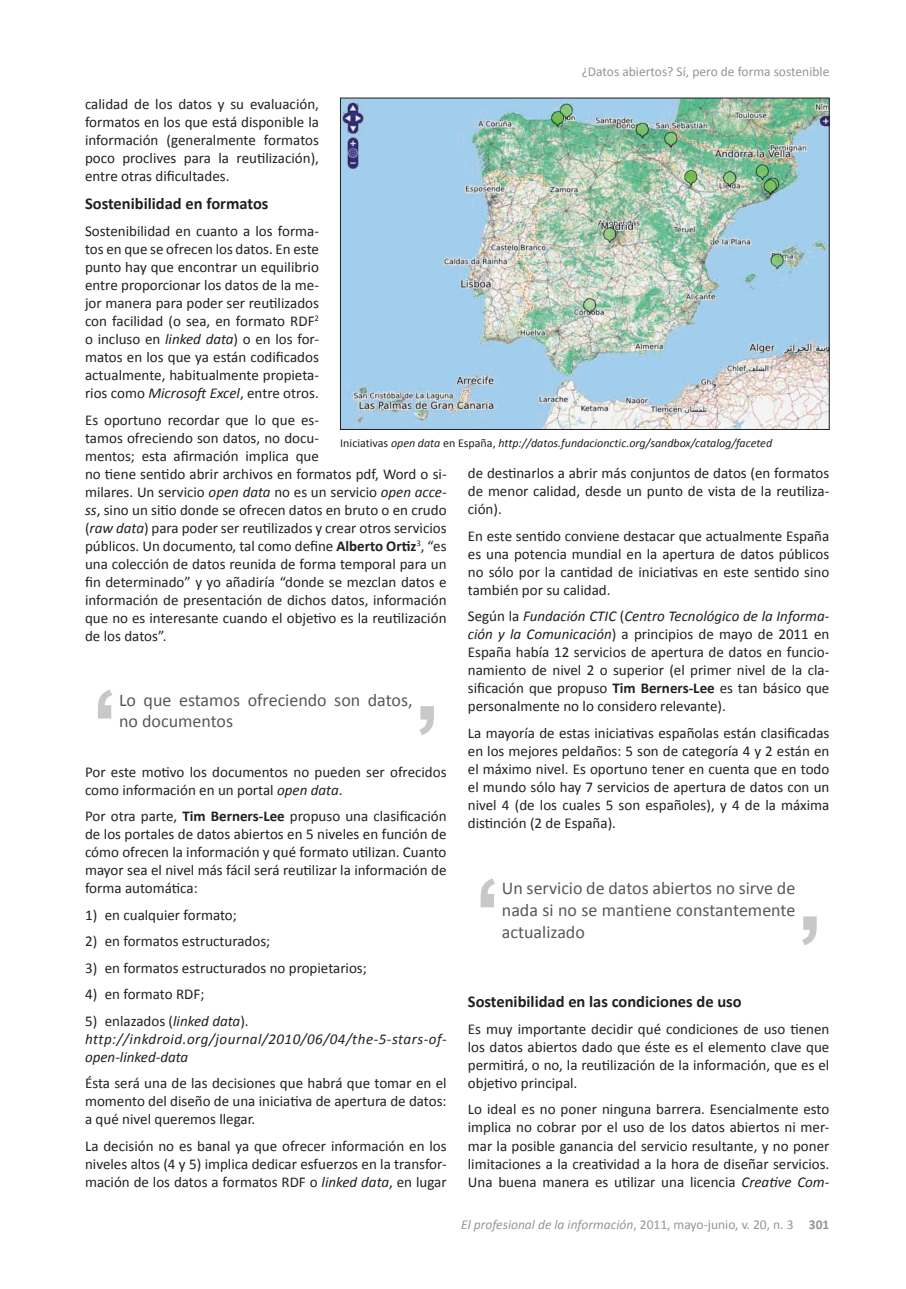
<style>
.page{position:relative;width:906px;height:1289px;background:#fff}
.page>*{position:absolute;margin:0;border:0;box-sizing:border-box;transform-origin:0 0}
.t1{font:18px/21.6px "Calibri";color:#57585a}
.t2{font:700 16.5px "Calibri";color:#231f20}
.t3{font:15px/18px "Calibri";color:#231f20;text-align:justify}
.t4{font:italic 15px/18px "Calibri";letter-spacing:.035em;color:#231f20}
.t5{font:italic 13.5px "Calibri";color:#939598}
.t6{font:13.5px "Calibri";color:#939598}
.t7{font:italic 12px "Calibri";color:#231f20}
.s1{font-style:italic}
.s2{font-weight:700}
.s3{font-style:normal}
.s4{font-weight:700;font-style:normal}
</style>
<div class="page">
<svg style="left:419px;top:706px;width:15px;height:29px"></svg>
<svg style="left:98px;top:689px;width:14px;height:29px"></svg>
<img style="left:342px;top:100px;width:485px;height:327px">
<svg style="left:802px;top:916px;width:14px;height:29px"></svg>
<svg style="left:480px;top:878px;width:15px;height:29px"></svg>
<p class="t6" style="left:581px;top:63px;width:249px">¿Datos abiertos? Sí, pero de forma sostenible</p>
<p class="t3" style="left:85px;top:95px;width:235px">calidad de los datos y su evaluación, formatos en los que está disponible la información (generalmente formatos poco proclives para la reutilización), entre otras dificultades.</p>
<p class="t2" style="left:85px;top:193px;width:185px">Sostenibilidad en formatos</p>
<p class="t3" style="left:85px;top:222px;width:235px">Sostenibilidad en cuanto a los forma&shy;tos en que se ofrecen los datos. En este punto hay que encontrar un equilibrio entre proporcionar los datos de la me&shy;jor manera para poder ser reutilizados con facilidad (o sea, en formato RDF<sup>2 </sup>o incluso en <span class="s1">linked data</span>) o en los for&shy;matos en los que ya están codificados actualmente, habitualmente propieta&shy;rios como <span class="s1">Microsoft Excel</span>, entre otros.</p>
<p class="t3" style="left:85px;top:410px;width:363px;text-align:left">Es oportuno recordar que lo que es-<br>tamos ofreciendo son datos, no docu-<br>mentos; esta afirmación implica que<br>no tiene sentido abrir archivos en formatos pdf, Word o si&shy;milares. Un servicio <span class="s1">open data</span> no es un servicio <span class="s1">open acce&shy;ss</span>, sino un sitio donde se ofrecen datos en bruto o en crudo (<span class="s1">raw data</span>) para poder ser reutilizados y crear otros servicios públicos. Un documento, tal como define <span class="s2">Alberto Ortiz</span><sup>3</sup>, “es una colección de datos reunida de forma temporal para un fin determinado” y yo añadiría “donde se mezclan datos e información de presentación de dichos datos, información que no es interesante cuando el objetivo es la reutilización de los datos”.</p>
<p class="t7" style="left:340px;top:435px;width:433px"><span class="s3">Iniciativas</span> open data <span class="s3">en España,</span> http://datos.fundacionctic.org/sandbox/catalog/faceted</p>
<p class="t3" style="left:468px;top:464px;width:363px">de destinarlos a abrir más conjuntos de datos (en formatos de menor calidad, desde un punto de vista de la reutiliza&shy;ción).</p>
<p class="t3" style="left:468px;top:527px;width:363px">En este sentido conviene destacar que actualmente España es una potencia mundial en la apertura de datos públicos no sólo por la cantidad de iniciativas en este sentido sino también por su calidad.</p>
<p class="t3" style="left:468px;top:607px;width:363px">Según la <span class="s1">Fundación CTIC</span> (<span class="s1">Centro Tecnológico de la Informa&shy;ción y la Comunicación</span>) a principios de mayo de 2011 en España había 12 servicios de apertura de datos en funcio&shy;namiento de nivel 2 o superior (el primer nivel de la cla&shy;sificación que propuso <span class="s2">Tim Berners-Lee</span> es tan básico que personalmente no lo considero relevante).</p>
<p class="t3" style="left:468px;top:724px;width:363px">La mayoría de estas iniciativas españolas están clasificadas en los mejores peldaños: 5 son de categoría 4 y 2 están en el máximo nivel. Es oportuno tener en cuenta que en todo el mundo sólo hay 7 servicios de apertura de datos con un nivel 4 (de los cuales 5 son españoles), y 4 de la máxima distinción (2 de España).</p>
<p class="t1" style="left:119px;top:689px;width:295px">Lo que estamos ofreciendo son datos, no documentos</p>
<p class="t3" style="left:85px;top:762px;width:363px">Por este motivo los documentos no pueden ser ofrecidos como información en un portal <span class="s1">open data</span>.</p>
<p class="t3" style="left:85px;top:807px;width:363px">Por otra parte, <span class="s2">Tim Berners-Lee</span> propuso una clasificación de los portales de datos abiertos en 5 niveles en función de cómo ofrecen la información y qué formato utilizan. Cuanto mayor sea el nivel más fácil será reutilizar la información de forma automática:</p>
<p class="t3" style="left:85px;top:905px;width:153px">1) en cualquier formato;</p>
<p class="t3" style="left:85px;top:932px;width:187px">2) en formatos estructurados;</p>
<p class="t3" style="left:85px;top:958px;width:283px">3) en formatos estructurados no propietarios;</p>
<p class="t3" style="left:85px;top:985px;width:121px">4) en formato RDF;</p>
<p class="t4" style="left:85px;top:1011px;width:363px"><span class="s3">5) enlazados (</span>linked data<span class="s3">). </span>http://inkdroid.org/journal/2010/06/04/the-5-stars-of&shy;open-linked-data</p>
<p class="t3" style="left:85px;top:1074px;width:363px">Ésta será una de las decisiones que habrá que tomar en el momento del diseño de una iniciativa de apertura de datos: a qué nivel queremos llegar.</p>
<p class="t3" style="left:85px;top:1136px;width:363px">La decisión no es banal ya que ofrecer información en los niveles altos (4 y 5) implica dedicar esfuerzos en la transfor&shy;mación de los datos a formatos RDF o <span class="s1">linked data</span>, en lugar</p>
<p class="t1" style="left:502px;top:877px;width:295px;text-align:justify">Un servicio de datos abiertos no sirve de nada si no se mantiene constantemente actualizado</p>
<p class="t2" style="left:468px;top:991px;width:275px">Sostenibilidad en las condiciones de uso</p>
<p class="t3" style="left:468px;top:1019px;width:363px">Es muy importante decidir qué condiciones de uso tienen los datos abiertos dado que éste es el elemento clave que permitirá, o no, la reutilización de la información, que es el objetivo principal.</p>
<p class="t3" style="left:468px;top:1100px;width:363px">Lo ideal es no poner ninguna barrera. Esencialmente esto implica no cobrar por el uso de los datos abiertos ni mer&shy;mar la posible ganancia del servicio resultante, y no poner limitaciones a la creatividad a la hora de diseñar servicios.<br>Una buena manera es utilizar una licencia <span class="s1">Creative Com-</span></p>
<p class="t5" style="left:461px;top:1215px;width:370px">El profesional de la información<span class="s3">, 2011, mayo-junio, v. 20, n. 3</span> <span class="s4">301</span></p>
</div>
